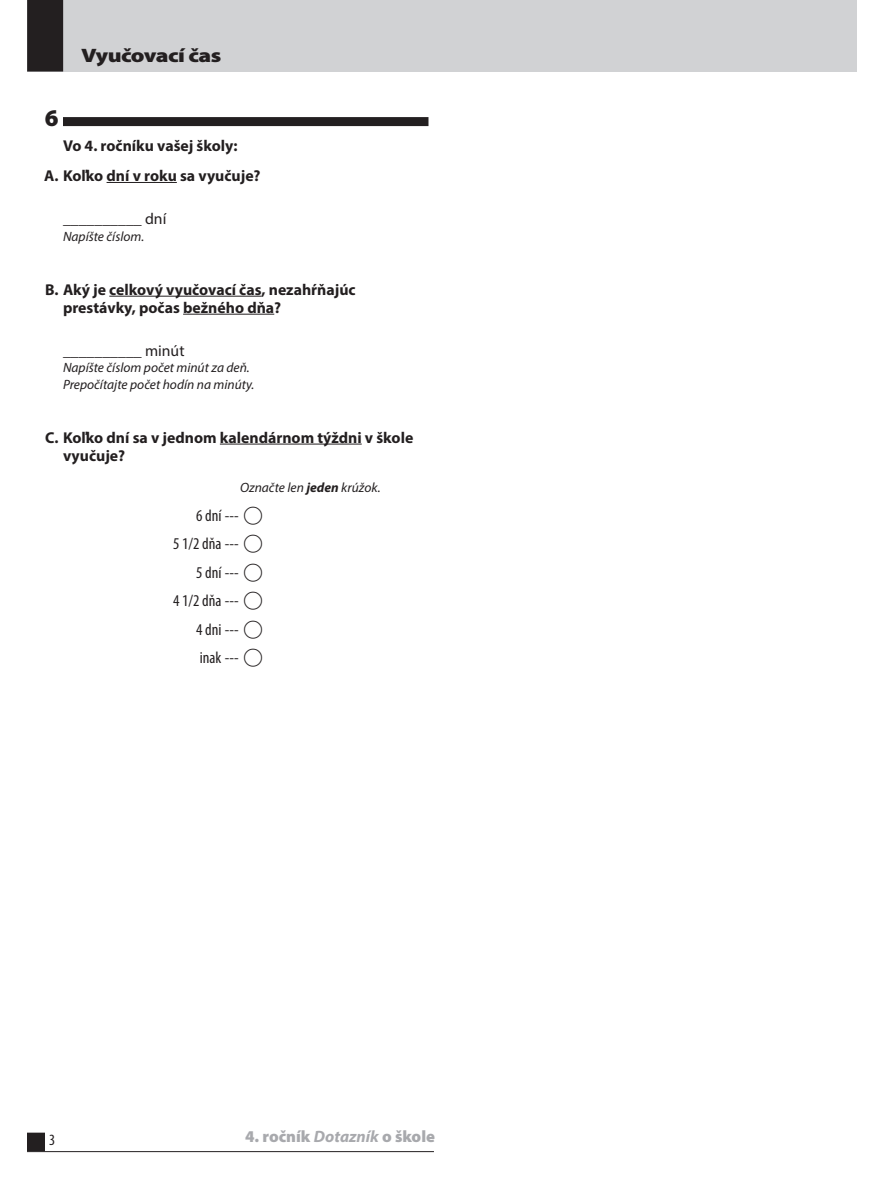
<style>
.page{position:relative;width:893px;height:1188px;background:#fff}
.page>*{position:absolute;margin:0;border:0;box-sizing:border-box;transform-origin:0 0}
.t1{font:900 24px "Myriad Pro";color:#231f20}
.t2{font:900 19.5px "Myriad Pro";letter-spacing:-.025em;color:#231f20;scale:1.2 1}
.t3{font:condensed 16.5px/28.5px "Myriad Pro";color:#231f20;text-align:right}
.t4{font:900 16.5px "Myriad Pro";color:#a8a9ad}
.t5{font:700 15.75px/18px "Myriad Pro";color:#231f20}
.t6{font:15.75px "Myriad Pro";color:#231f20}
.PageNumber_Left{font:condensed 15.75px "Myriad Pro";color:#231f20}
.t7{font:italic 13.5px/16.2px "Myriad Pro";color:#231f20}
.s1{font-weight:700}
.s2{font-family:"TIMSS options";font-stretch:normal;font-size:22.5px}
.s3{font-weight:700;font-style:italic}
.s4{font-style:italic}
</style>
<div class="page">
<div style="left:28px;top:1133px;width:16px;height:17px;background:#231f20"></div>
<div style="left:27px;top:1133px;width:18px;height:18px;border:2px solid #231f20"></div>
<hr style="left:27px;top:1151px;width:407px;height:1px;background:#231f20">
<div style="left:63px;top:117px;width:365px;height:9px;background:#231f20"></div>
<hr style="left:107px;top:182px;width:70px;height:1px;background:#231f20">
<hr style="left:109px;top:296px;width:152px;height:1px;background:#231f20">
<hr style="left:183px;top:314px;width:91px;height:1px;background:#231f20">
<hr style="left:220px;top:444px;width:142px;height:1px;background:#231f20">
<div style="left:28px;top:0;width:829px;height:72px;background:#d1d2d4"></div>
<div style="left:27px;top:0;width:36px;height:72px;background:#231f20"></div>
<p class="t2" style="left:81px;top:44px;width:118px">Vyučovací čas</p>
<h1 class="t1" style="left:45px;top:104px;width:15px">6</h1>
<p class="t5" style="left:44px;top:130px;width:218px;line-height:30px;text-align:center">Vo 4. ročníku vašej školy:<br>A. Koľko dní v roku sa vyučuje?</p>
<p class="t6" style="left:63px;top:209px;width:105px">__________ dní</p>
<p class="t7" style="left:63px;top:228px;width:83px">Napíšte číslom.</p>
<p class="t5" style="left:63px;top:280px;width:294px;text-indent:-18px">B. Aký je celkový vyučovací čas, nezahŕňajúc prestávky, počas bežného dňa?</p>
<p class="t6" style="left:63px;top:341px;width:123px">__________ minút</p>
<p class="t7" style="left:63px;top:359px;width:193px">Napíšte číslom počet minút za deň.<br>Prepočítajte počet hodín na minúty.</p>
<p class="t5" style="left:63px;top:428px;width:352px;text-indent:-18px">C. Koľko dní sa v jednom kalendárnom týždni v škole vyučuje?</p>
<p class="t7" style="left:240px;top:479px;width:142px">Označte len <span class="s1">jeden</span> krúžok.</p>
<p class="t3" style="left:173px;top:501px;width:91px">6 dní --- <span class="s2">A<br></span>5 1/2 dňa --- <span class="s2">A<br></span>5 dní --- <span class="s2">A<br></span>4 1/2 dňa --- <span class="s2">A<br></span>4 dni --- <span class="s2">A </span>inak --- <span class="s2">A</span></p>
<p class="PageNumber_Left" style="left:49px;top:1130px;width:8px">3</p>
<p class="t4" style="left:245px;top:1127px;width:191px">4. ročník <span class="s3">Dotazník</span> o škole</p>
<p class="PageNumber_Left" style="left:49px;top:1130px;width:8px">2</p>
<p class="t4" style="left:247px;top:1127px;width:194px">4. ročník <span class="s4">Dotazník</span> o škole</p>
</div>
